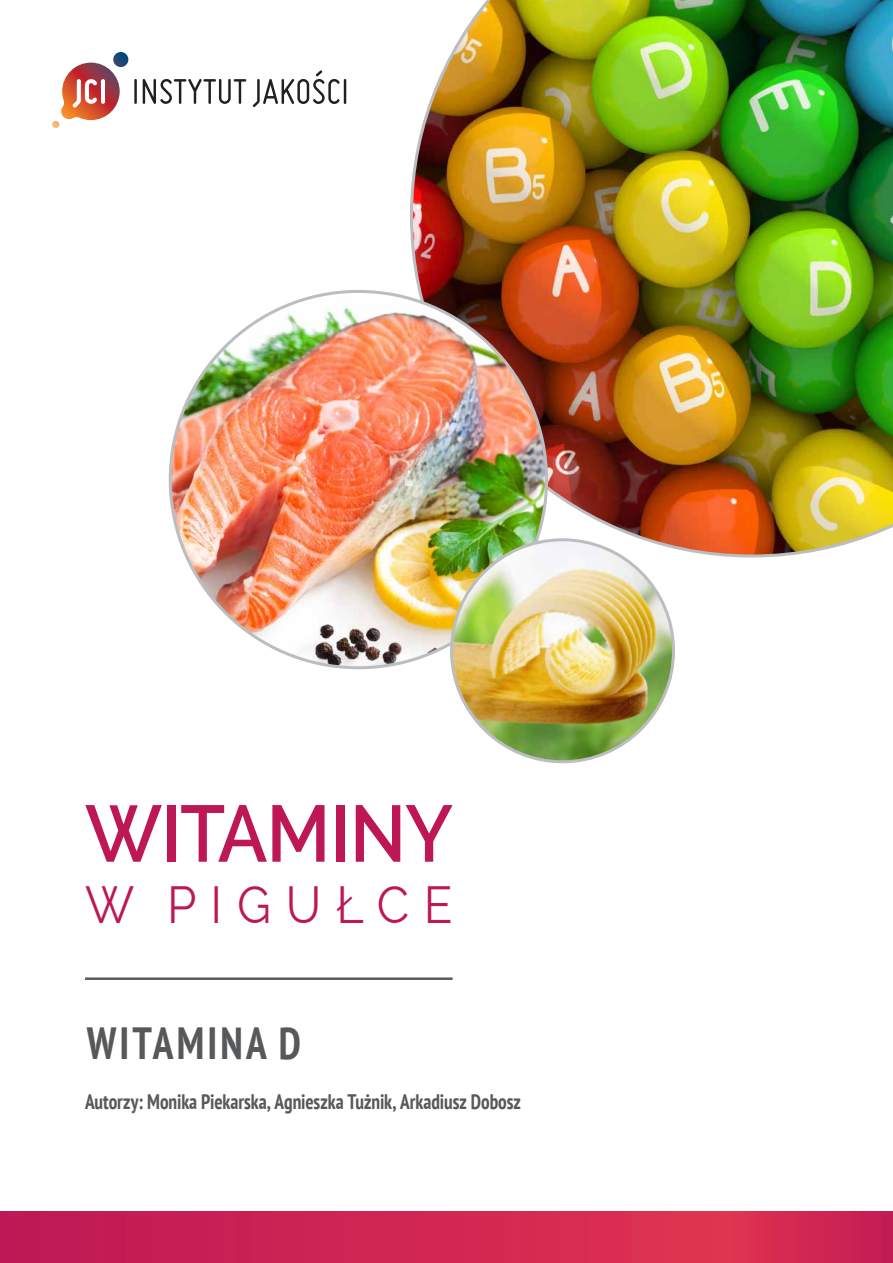
<style>
.page{position:relative;width:893px;height:1263px;background:#fff}
.page>*{position:absolute;margin:0;border:0;box-sizing:border-box;transform-origin:0 0}
.t1{font:600 79.8px "Raleway";letter-spacing:-.01em;color:#bd1855;scale:.92 1}
.t2{font:51.15px "Raleway";letter-spacing:.31em;color:#bd1855;scale:.92 1}
.t3{font:700 condensed 45px "PT Sans";letter-spacing:.075em;color:#57585a;scale:.92 1}
.t4{font:700 condensed 21px "PT Sans";color:#57585a;scale:.92 1}
</style>
<div class="page">
<img style="left:408px;top:0;width:485px;height:559px">
<svg style="left:0;top:1212px;width:893px;height:51px;background:#cf2553"></svg>
<hr style="left:134px;top:79px;width:3px;height:25px;background:#231f20">
<svg style="left:143px;top:79px;width:103px;height:25px"></svg>
<svg style="left:253px;top:70px;width:87px;height:37px"></svg>
<hr style="left:344px;top:79px;width:2px;height:25px;background:#231f20">
<svg style="left:52px;top:52px;width:76px;height:76px"></svg>
<hr style="left:85px;top:977px;width:368px;height:3px;background:#57585a">
<img style="left:170px;top:297px;width:377px;height:371px">
<img style="left:451px;top:540px;width:222px;height:222px;border-radius:111px">
<p class="t1" style="left:85px;top:788px;width:401px">WITAMINY</p>
<p class="t2" style="left:85px;top:875px;width:401px">W PIGUŁCE</p>
<p class="t3" style="left:87px;top:1013px;width:234px">WITAMINA D</p>
<p class="t4" style="left:85px;top:1088px;width:475px">Autorzy: Monika Piekarska, Agnieszka Tużnik, Arkadiusz Dobosz</p>
</div>
